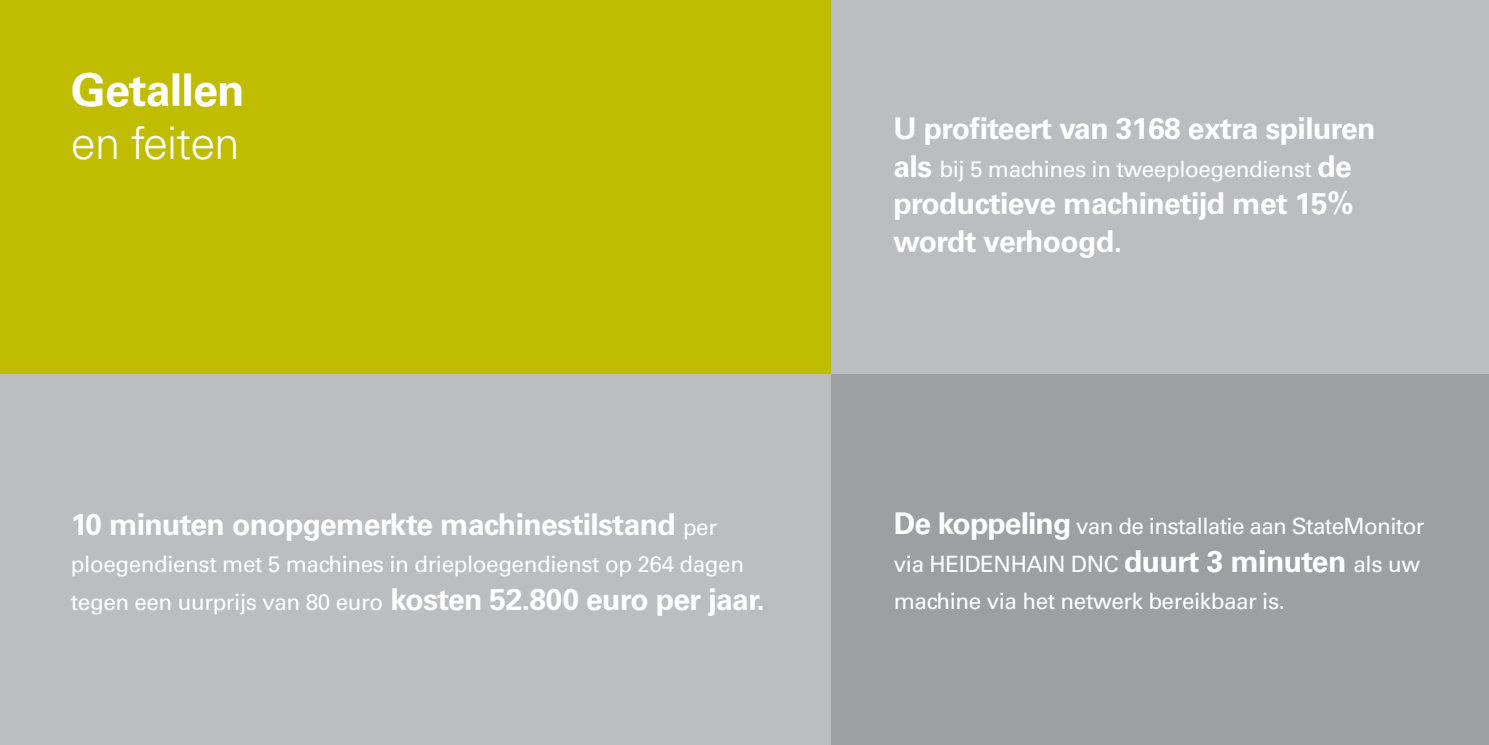
<style>
.page{position:relative;width:1489px;height:745px;background:#fff}
.page>*{position:absolute;margin:0;border:0;box-sizing:border-box;transform-origin:0 0}
.t1{font:700 45px "Univers";letter-spacing:-.02em;color:#fff}
.t2{font:300 45px "Univers";letter-spacing:-.02em;color:#fff}
.t3{font:700 30px/37.5px "Univers";letter-spacing:-.02em;color:#fff}
.t4{font:22.5px/37.5px "Univers";letter-spacing:-.02em;color:#fff}
.s1{font-weight:400;font-size:22.5px}
.s2{font-weight:700;font-size:30px}
</style>
<div class="page">
<div style="left:829px;top:372px;width:659px;height:372px;background:#9d9fa2"></div>
<div style="left:829px;top:0;width:659px;height:373px;background:#bcbdc0"></div>
<div style="left:0;top:372px;width:830px;height:372px;background:#bcbdc0"></div>
<div style="left:0;top:0;width:830px;height:373px;background:#c0bc00"></div>
<h1 class="t1" style="left:71px;top:64px;width:175px">Getallen</h1>
<h1 class="t2" style="left:71px;top:116px;width:170px">en feiten</h1>
<h2 class="t3" style="left:71px;top:505px;width:647px">10 minuten onopgemerkte machinestilstand <span class="s1">per</span></h2>
<p class="t4" style="left:71px;top:545px;width:695px">ploegendienst met 5 machines in drieploegendienst op 264 dagen tegen een uurprijs van 80 euro <span class="s2">kosten 52.800 euro per jaar.</span></p>
<h2 class="t3" style="left:893px;top:110px;width:483px">U profiteert van 3168 extra spiluren</h2>
<p class="t4" style="left:893px;top:150px;width:460px"><span class="s2">als</span> bij 5 machines in tweeploegendienst <span class="s2">de</span></p>
<h2 class="t3" style="left:893px;top:185px;width:462px">productieve machinetijd met 15% wordt verhoogd.</h2>
<p class="t4" style="left:893px;top:507px;width:532px"><span class="s2">De koppeling</span> van de installatie aan StateMonitor via HEIDENHAIN DNC <span class="s2">duurt 3 minuten</span> als uw machine via het netwerk bereikbaar is.</p>
</div>
